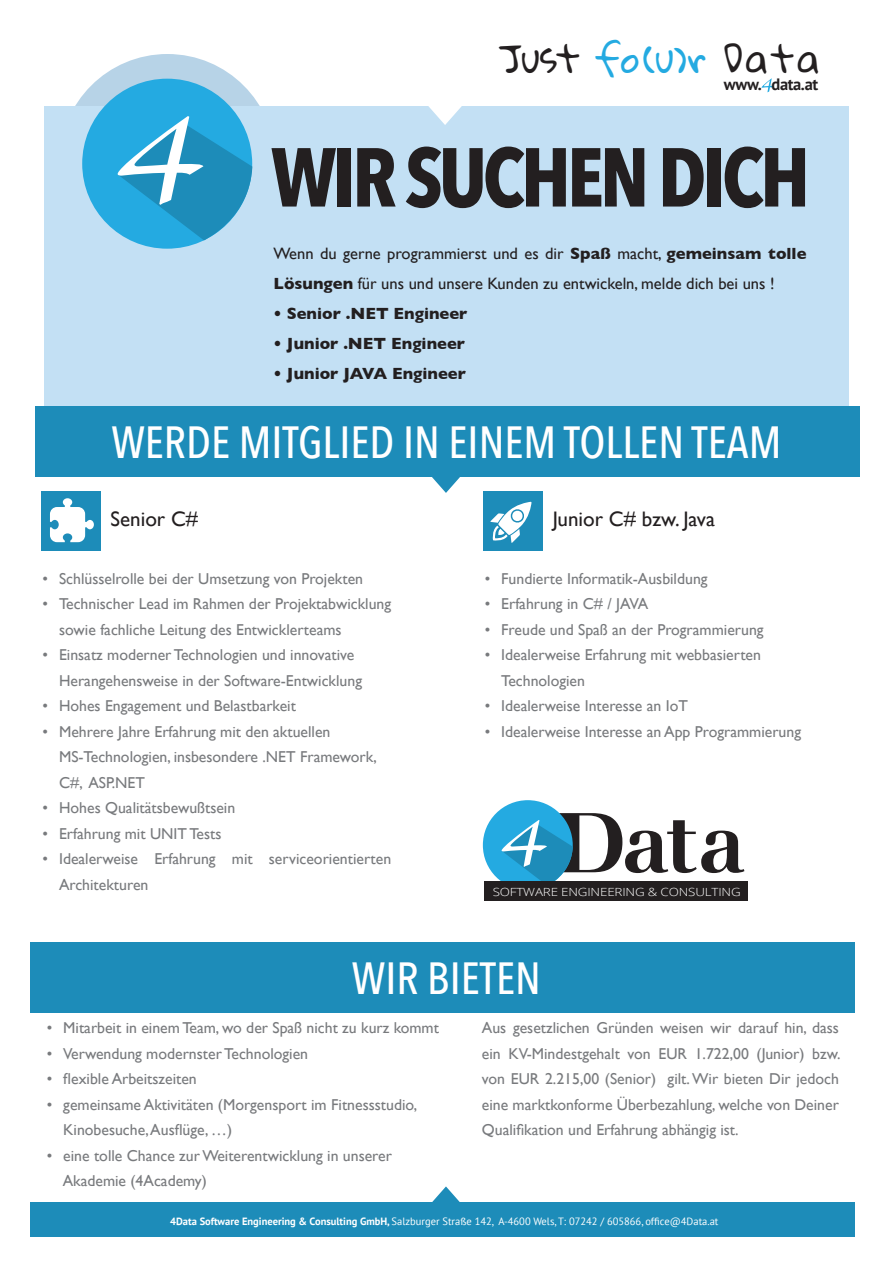
<style>
.page{position:relative;width:893px;height:1263px;background:#fff}
.page>*{position:absolute;margin:0;border:0;box-sizing:border-box;transform-origin:0 0}
.t1{font:700 82.5px "Avenir Next Condensed";letter-spacing:-.05em;color:#231f20}
.t2{font:500 45px "Avenir Next Condensed";color:#fff}
.t3{font:37.35px "Gloria Hallelujah";color:#231f20}
.t4{font:21px "Gill Sans";color:#231f20}
.t5{font:16.5px/30px "Gill Sans";color:#231f20}
.t6{font:700 16.5px "Gill Sans";color:#231f20}
.t7{font:700 16.5px "PT Sans";letter-spacing:-.025em;color:#231f20}
.t8{font:15.75px/25.5px "Gill Sans";color:#787a7d}
.t9{font:300 11.25px "Open Sans";letter-spacing:-.01em;color:#fff;scale:1.19 1}
.t10{font:10.5px "PT Sans";color:#fff}
.s1{color:#24aae1}
.s2{font-weight:700}
</style>
<div class="page">
<div style="left:60px;top:54px;width:215px;height:216px;background:#b7d3e7;border-radius:50%"></div>
<div style="left:44px;top:106px;width:805px;height:309px;background:#c3e0f4"></div>
<div style="left:82px;top:79px;width:170px;height:170px;background:#24aae1;border-radius:50%"></div>
<svg style="left:118px;top:116px;width:134px;height:124px"></svg>
<svg style="left:428px;top:106px;width:34px;height:19px"></svg>
<div style="left:35px;top:407px;width:825px;height:70px;background:#1d8cb9"></div>
<svg style="left:432px;top:477px;width:28px;height:16px"></svg>
<div style="left:30px;top:1202px;width:825px;height:35px;background:#1d8cb9"></div>
<div style="left:41px;top:491px;width:60px;height:60px;background:#1d8cb9"></div>
<svg style="left:50px;top:498px;width:44px;height:44px"></svg>
<svg style="left:761px;top:78px;width:13px;height:14px"></svg>
<svg style="left:432px;top:1186px;width:28px;height:16px"></svg>
<div style="left:483px;top:491px;width:60px;height:60px;background:#1d8cb9"></div>
<svg style="left:490px;top:502px;width:42px;height:41px"></svg>
<div style="left:30px;top:942px;width:825px;height:70px;background:#1d8cb9"></div>
<div style="left:483px;top:800px;width:90px;height:90px;background:#24aae1;border-radius:50%"></div>
<svg style="left:482px;top:813px;width:262px;height:68px"></svg>
<div style="left:484px;top:881px;width:264px;height:20px;background:#231f20"></div>
<h3 class="t3" style="left:499px;top:38px;width:322px">Just <span class="s1">fo(u)r</span> Data</h3>
<p class="t7" style="left:724px;top:73px;width:96px">www. data.at</p>
<h1 class="t1" style="left:271px;top:127px;width:541px">WIR SUCHEN DICH</h1>
<p class="t5" style="left:274px;top:238px;width:534px">Wenn du gerne programmierst und es dir <span class="s2">Spaß</span> macht, <span class="s2">gemeinsam tolle<br>Lösungen</span> für uns und unsere Kunden zu entwickeln, melde dich bei uns !</p>
<p class="t6" style="left:274px;top:300px;width:195px">• Senior .NET Engineer</p>
<p class="t6" style="left:274px;top:330px;width:193px">• Junior .NET Engineer</p>
<p class="t6" style="left:274px;top:360px;width:194px">• Junior JAVA Engineer</p>
<h2 class="t2" style="left:111px;top:415px;width:665px">WERDE MITGLIED IN EINEM TOLLEN TEAM</h2>
<h3 class="t4" style="left:111px;top:507px;width:89px">Senior C#</h3>
<p class="t8" style="left:43px;top:566px;width:322px">• Schlüsselrolle bei der Umsetzung von Projekten</p>
<p class="t8" style="left:59px;top:591px;width:334px;text-indent:-17px">• Technischer Lead im Rahmen der Projektabwicklung sowie fachliche Leitung des Entwicklerteams</p>
<p class="t8" style="left:59px;top:642px;width:305px;text-indent:-17px">• Einsatz moderner Technologien und innovative<br>Herangehensweise in der Software-Entwicklung</p>
<p class="t8" style="left:43px;top:693px;width:255px">• Hohes Engagement und Belastbarkeit</p>
<p class="t8" style="left:59px;top:719px;width:319px;text-indent:-17px">• Mehrere Jahre Erfahrung mit den aktuellen<br>MS-Technologien, insbesondere .NET Framework,<br>C#, ASP.NET</p>
<p class="t8" style="left:43px;top:795px;width:194px">• Hohes Qualitätsbewußtsein</p>
<p class="t8" style="left:43px;top:821px;width:180px">• Erfahrung mit UNIT Tests</p>
<p class="t8" style="left:59px;top:846px;width:334px;text-indent:-17px">• Idealerweise Erfahrung mit serviceorientierten<br>Architekturen</p>
<h3 class="t4" style="left:553px;top:507px;width:164px">Junior C# bzw. Java</h3>
<p class="t8" style="left:485px;top:566px;width:224px">• Fundierte Informatik-Ausbildung</p>
<p class="t8" style="left:485px;top:591px;width:165px">• Erfahrung in C# / JAVA</p>
<p class="t8" style="left:485px;top:617px;width:280px">• Freude und Spaß an der Programmierung</p>
<p class="t8" style="left:501px;top:642px;width:261px;text-indent:-17px">• Idealerweise Erfahrung mit webbasierten<br>Technologien</p>
<p class="t8" style="left:485px;top:693px;width:205px">• Idealerweise Interesse an IoT</p>
<p class="t8" style="left:485px;top:719px;width:318px">• Idealerweise Interesse an App Programmierung</p>
<p class="t9" style="left:493px;top:884px;width:210px">SOFTWARE ENGINEERING &amp; CONSULTING</p>
<h2 class="t2" style="left:352px;top:951px;width:116px">WIR BIETEN</h2>
<p class="t8" style="left:47px;top:1015px;width:394px">• Mitarbeit in einemTeam, wo der Spaß nicht zu kurz kommt</p>
<p class="t8" style="left:47px;top:1041px;width:263px">• Verwendung modernster Technologien</p>
<p class="t8" style="left:47px;top:1066px;width:152px">• flexible Arbeitszeiten</p>
<p class="t8" style="left:63px;top:1092px;width:355px;text-indent:-17px">• gemeinsame Aktivitäten (Morgensport im Fitnessstudio,<br>Kinobesuche,Ausflüge, …)</p>
<p class="t8" style="left:63px;top:1143px;width:331px;text-indent:-16px">• eine tolle Chance zurWeiterentwicklung in unserer<br>Akademie (4Academy)</p>
<p class="t8" style="left:482px;top:1015px;width:360px;text-align:justify">Aus gesetzlichen Gründen weisen wir darauf hin, dass ein KV-Mindestgehalt von EUR 1.722,00 (Junior) bzw. von EUR 2.215,00 (Senior) gilt.Wir bieten Dir jedoch eine marktkonforme Überbezahlung, welche von Deiner Qualifikation und Erfahrung abhängig ist.</p>
<p class="t10" style="left:170px;top:1215px;width:550px"><span class="s2">4Data Software Engineering &amp; Consulting GmbH,</span> Salzburger Straße 142, A-4600 Wels, T: 07242 / 605866, office@4Data.at</p>
</div>
